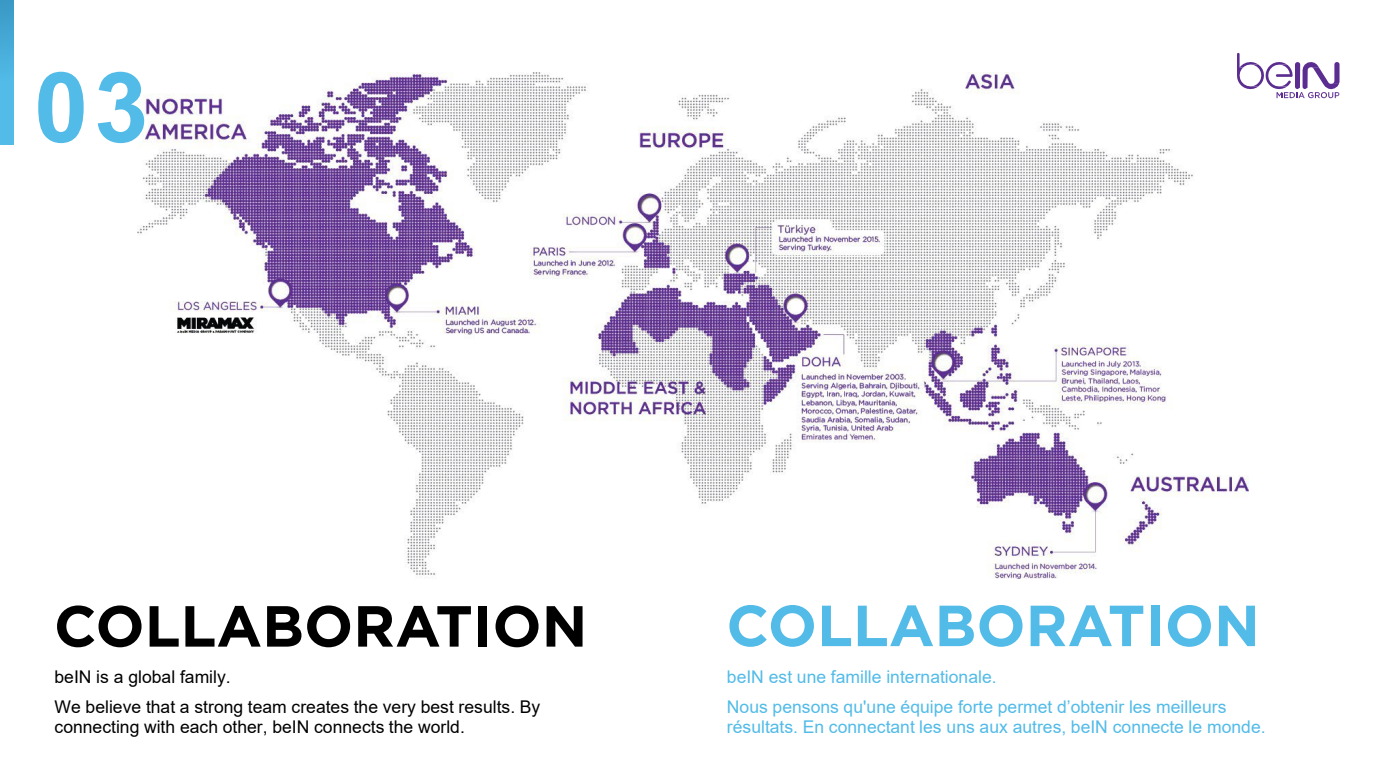
<style>
.page{position:relative;width:1386px;height:780px;background:#fff}
.page>*{position:absolute;margin:0;border:0;box-sizing:border-box;transform-origin:0 0}
.t1{font:700 97.56px "Arial";color:#52bbe8}
.t2{font:700 57.75px "Gotham";color:#000}
.t3{font:700 57.75px "Gotham";color:#52bbe8}
.t4{font:17.5px/20px "Arial";color:#52bbe8}
.t5{font:17.5px/20px "Arial";color:#000}
</style>
<div class="page">
<img style="left:138px;top:72px;width:1109px;height:506px">
<img style="left:0;top:0;width:14px;height:145px">
<svg style="left:1236px;top:53px;width:103px;height:45px"></svg>
<h1 class="t1" style="left:34px;top:39px;width:116px">03</h1>
<p class="t2" style="left:54px;top:592px;width:535px">COLLABORATION</p>
<p class="t5" style="left:54px;top:666px;width:178px">beIN is a global family.</p>
<p class="t5" style="left:54px;top:696px;width:487px">We believe that a strong team creates the very best results. By connecting with each other, beIN connects the world.</p>
<p class="t3" style="left:726px;top:592px;width:535px">COLLABORATION</p>
<p class="t4" style="left:726px;top:666px;width:271px">beIN est une famille internationale.</p>
<p class="t4" style="left:726px;top:696px;width:540px">Nous pensons qu'une équipe forte permet d’obtenir les meilleurs résultats. En connectant les uns aux autres, beIN connecte le monde.</p>
</div>
